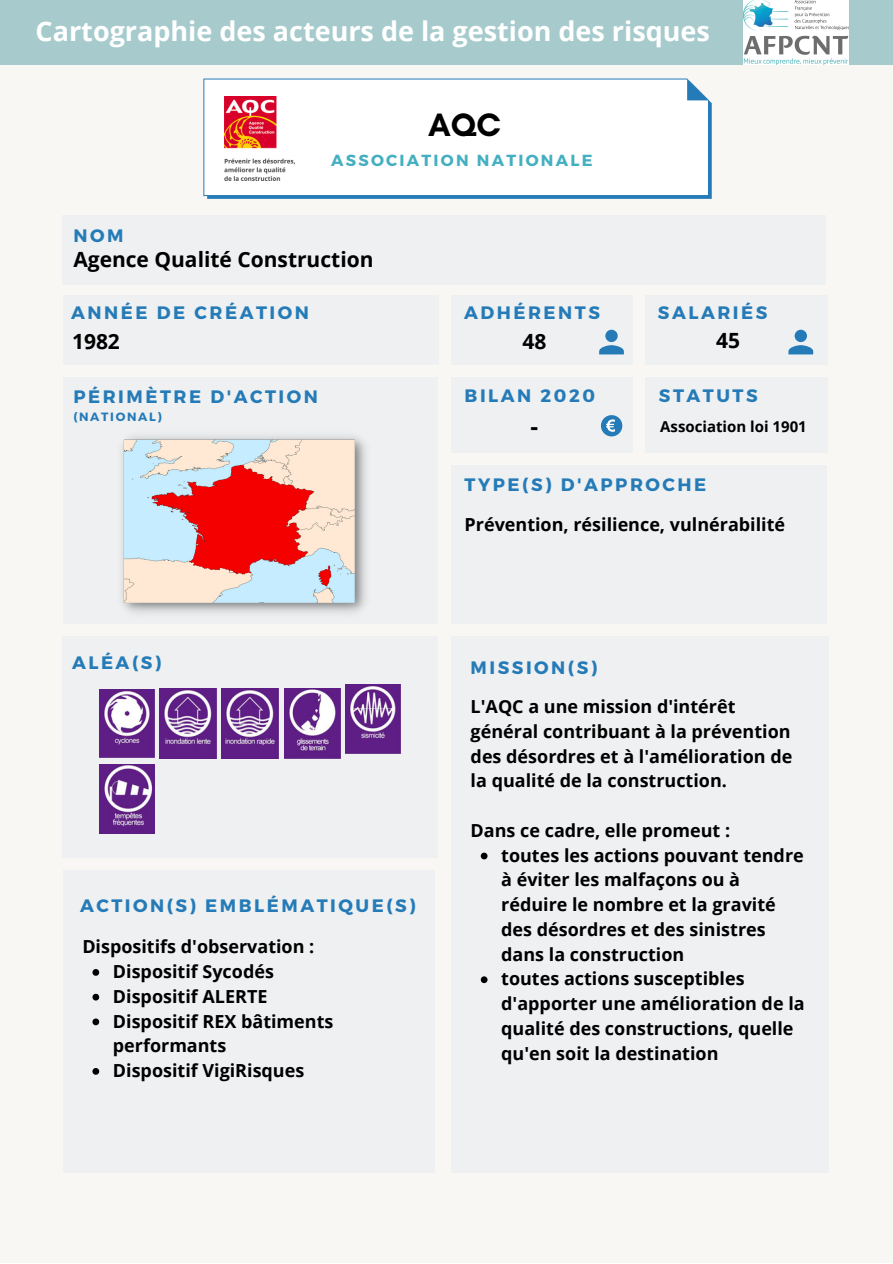
<style>
.page{position:relative;width:893px;height:1264px;background:#fff}
.page>*{position:absolute;margin:0;border:0;box-sizing:border-box;transform-origin:0 0}
.t1{font:700 33px "Glacial Indifference";color:#000}
.t2{font:700 27px "Open Sans";color:#fff}
.t3{font:700 24px "Open Sans";color:#000}
.t4{font:700 21px "Open Sans";color:#000}
.t5{font:700 18px/24.8px "Open Sans";color:#000}
.t6{font:700 18px "Montserrat";letter-spacing:.14em;color:#257bb7}
.t7{font:700 16.05px "Montserrat";letter-spacing:.14em;color:#44afc0}
.t8{font:700 15px "Open Sans";color:#000}
.t9{font:700 12px "Montserrat";letter-spacing:.14em;color:#257bb7}
</style>
<div class="page">
<div style="left:0;top:0;width:892px;height:1262px;background:#f8f7f4"></div>
<div style="left:63px;top:869px;width:371px;height:303px;background:#eef0f2"></div>
<div style="left:63px;top:295px;width:375px;height:69px;background:#eef0f2"></div>
<div style="left:451px;top:295px;width:181px;height:69px;background:#eef0f2"></div>
<div style="left:451px;top:377px;width:181px;height:76px;background:#eef0f2"></div>
<div style="left:451px;top:465px;width:376px;height:158px;background:#eef0f2"></div>
<div style="left:63px;top:377px;width:374px;height:247px;background:#eef0f2"></div>
<div style="left:62px;top:636px;width:376px;height:221px;background:#eef0f2"></div>
<div style="left:63px;top:215px;width:763px;height:70px;background:#eef0f2"></div>
<div style="left:451px;top:636px;width:378px;height:536px;background:#eef0f2"></div>
<div style="left:601px;top:415px;width:21px;height:21px;background:#257bb7;border-radius:50%"></div>
<svg style="left:606px;top:419px;width:9px;height:13px"></svg>
<div style="left:645px;top:295px;width:182px;height:69px;background:#eef0f2"></div>
<svg style="left:599px;top:330px;width:24px;height:24px"></svg>
<svg style="left:788px;top:330px;width:25px;height:24px"></svg>
<div style="left:645px;top:377px;width:183px;height:76px;background:#eef0f2"></div>
<svg style="left:207px;top:100px;width:504px;height:99px;background:#2d7fb9"></svg>
<div style="left:203px;top:78px;width:506px;height:118px;background:#fff"></div>
<img style="left:159px;top:688px;width:58px;height:70px">
<img style="left:221px;top:688px;width:57px;height:70px">
<img style="left:284px;top:688px;width:56px;height:70px">
<img style="left:345px;top:684px;width:56px;height:69px">
<img style="left:100px;top:764px;width:55px;height:69px">
<img style="left:100px;top:689px;width:55px;height:69px">
<img style="left:225px;top:97px;width:69px;height:84px">
<svg style="left:480px;top:852px;width:7px;height:7px"></svg>
<svg style="left:480px;top:976px;width:7px;height:7px"></svg>
<div style="left:0;top:0;width:892px;height:64px;background:#a7cbcd"></div>
<img style="left:743px;top:0;width:105px;height:64px">
<svg style="left:92px;top:969px;width:7px;height:6px"></svg>
<svg style="left:92px;top:993px;width:7px;height:7px"></svg>
<svg style="left:92px;top:1018px;width:7px;height:7px"></svg>
<svg style="left:92px;top:1068px;width:7px;height:6px"></svg>
<img style="left:122px;top:436px;width:244px;height:177px">
<h2 class="t2" style="left:36px;top:12px;width:676px">Cartographie des acteurs de la gestion des risques</h2>
<h1 class="t1" style="left:428px;top:104px;width:74px">AQC</h1>
<p class="t7" style="left:331px;top:150px;width:263px">ASSOCIATION NATIONALE</p>
<p class="t6" style="left:73px;top:224px;width:52px">NOM</p>
<p class="t4" style="left:73px;top:244px;width:301px">Agence Qualité Construction</p>
<h3 class="t3" style="left:72px;top:244px;width:128px">Atmoterra</h3>
<p class="t6" style="left:71px;top:301px;width:239px">ANNÉE DE CRÉATION</p>
<p class="t6" style="left:464px;top:301px;width:137px">ADHÉRENTS</p>
<p class="t4" style="left:72px;top:326px;width:49px">1982</p>
<p class="t4" style="left:522px;top:327px;width:25px">48</p>
<p class="t6" style="left:73px;top:384px;width:246px">PÉRIMÈTRE D'ACTION</p>
<p class="t9" style="left:73px;top:408px;width:90px">(NATIONAL)</p>
<p class="t6" style="left:464px;top:383px;width:132px">BILAN 2020</p>
<h3 class="t3" style="left:530px;top:409px;width:9px">-</h3>
<p class="t6" style="left:658px;top:301px;width:111px">SALARIÉS</p>
<p class="t4" style="left:716px;top:326px;width:25px">45</p>
<p class="t6" style="left:659px;top:383px;width:100px">STATUTS</p>
<p class="t8" style="left:660px;top:416px;width:148px">Association loi 1901</p>
<p class="t6" style="left:464px;top:473px;width:243px">TYPE(S) D'APPROCHE</p>
<p class="t6" style="left:72px;top:651px;width:91px">ALÉA(S)</p>
<p class="t6" style="left:80px;top:893px;width:337px">ACTION(S) EMBLÉMATIQUE(S)</p>
<p class="t5" style="left:82px;top:933px;width:233px">Dispositifs d'observation :</p>
<p class="t5" style="left:113px;top:958px;width:222px">Dispositif Sycodés<br>Dispositif ALERTE<br>Dispositif REX bâtiments performants<br>Dispositif VigiRisques</p>
<p class="t5" style="left:464px;top:512px;width:322px">Prévention, résilience, vulnérabilité</p>
<p class="t6" style="left:470px;top:655px;width:128px">MISSION(S)</p>
<p class="t5" style="left:470px;top:693px;width:323px">L'AQC a une mission d'intérêt général contribuant à la prévention des désordres et à l'amélioration de la qualité de la construction.</p>
<p class="t5" style="left:470px;top:817px;width:261px">Dans ce cadre, elle promeut :</p>
<p class="t5" style="left:501px;top:842px;width:305px">toutes les actions pouvant tendre à éviter les malfaçons ou à réduire le nombre et la gravité des désordres et des sinistres dans la construction<br>toutes actions susceptibles d'apporter une amélioration de la qualité des constructions, quelle qu'en soit la destination</p>
</div>
